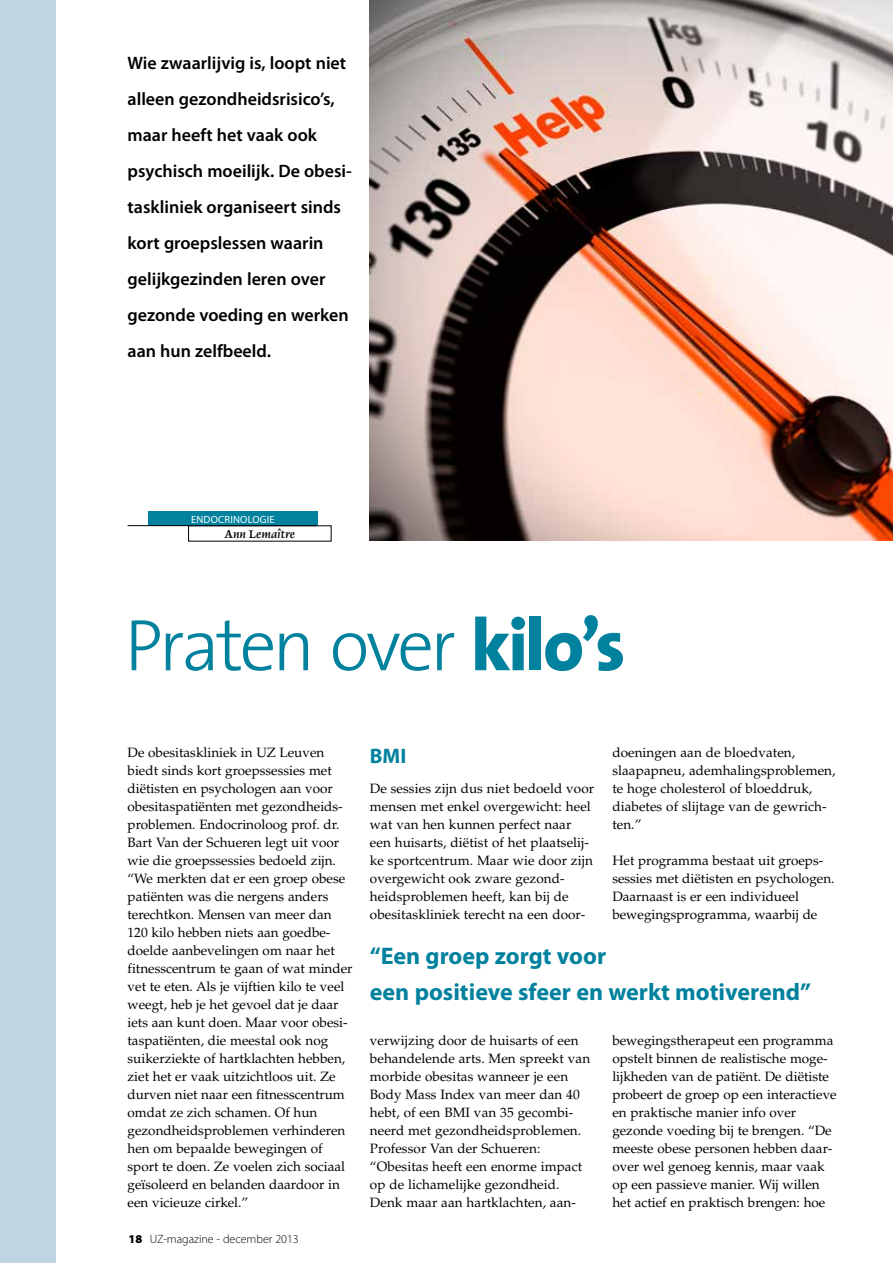
<style>
.page{position:relative;width:893px;height:1263px;background:#fff}
.page>*{position:absolute;margin:0;border:0;box-sizing:border-box;transform-origin:0 0}
.t1{font:300 73.5px "The Sans";letter-spacing:-.05em;color:#00819e}
.t2{font:700 24px/36px "Myriad Pro";color:#00819e}
.t3{font:700 21px "Myriad Pro";color:#00819e}
.t4{font:600 18px/36px "Myriad Pro";color:#000}
.t5{font:14.85px "Delphin LT Std 2";color:#000}
.t6{font:13.5px/18px "Palatino LT Std";color:#000}
.t7{font:300 12px "Myriad Pro";color:#000}
.t8{font:10.5px "Myriad Pro";letter-spacing:.02em;color:#fff}
.s1{font-weight:800}
.s2{font-weight:900}
</style>
<div class="page">
<div style="left:148px;top:511px;width:170px;height:14px;background:#00819e"></div>
<hr style="left:128px;top:525px;width:189px;height:1px;background:#000">
<img style="left:370px;top:0;width:523px;height:540px">
<div style="left:0;top:0;width:55px;height:1263px;background:#bfd6e2"></div>
<p class="t4" style="left:128px;top:44px;width:226px">Wie zwaarlijvig is, loopt niet alleen gezondheidsrisico’s, maar heeft het vaak ook psychisch moeilijk. De obesi&shy;taskliniek organiseert sinds kort groepslessen waarin gelijkgezinden leren over gezonde voeding en werken aan hun zelfbeeld.</p>
<p class="t8" style="left:191px;top:513px;width:85px">ENDOCRINOLOGIE</p>
<p class="t5" style="left:225px;top:526px;width:72px">Ann Lemaître</p>
<h1 class="t1" style="left:125px;top:585px;width:502px">Praten over <span class="s1">kilo’s</span></h1>
<p class="t6" style="left:128px;top:744px;width:226px">De obesitaskliniek in UZ Leuven biedt sinds kort groepssessies met diëtisten en psychologen aan voor obesitaspatiënten met gezondheids&shy;problemen. Endocrinoloog prof. dr.<br>Bart Van der Schueren legt uit voor wie die groepssessies bedoeld zijn. “We merkten dat er een groep obese patiënten was die nergens anders terechtkon. Mensen van meer dan 120 kilo hebben niets aan goedbe&shy;doelde aanbevelingen om naar het fitnesscentrum te gaan of wat minder vet te eten. Als je vijftien kilo te veel weegt, heb je het gevoel dat je daar iets aan kunt doen. Maar voor obesi&shy;taspatiënten, die meestal ook nog suikerziekte of hartklachten hebben, ziet het er vaak uitzichtloos uit. Ze durven niet naar een fitnesscentrum omdat ze zich schamen. Of hun gezondheidsproblemen verhinderen hen om bepaalde bewegingen of sport te doen. Ze voelen zich sociaal geïsoleerd en belanden daardoor in een vicieuze cirkel.”</p>
<p class="t7" style="left:129px;top:1232px;width:172px"><span class="s2">18</span> UZ-magazine - december 2013</p>
<h3 class="t3" style="left:370px;top:742px;width:38px">BMI</h3>
<p class="t6" style="left:370px;top:780px;width:226px">De sessies zijn dus niet bedoeld voor mensen met enkel overgewicht: heel wat van hen kunnen perfect naar een huisarts, diëtist of het plaatselij&shy;ke sportcentrum. Maar wie door zijn overgewicht ook zware gezond&shy;heidsproblemen heeft, kan bij de obesitaskliniek terecht na een door-</p>
<p class="t6" style="left:612px;top:744px;width:225px">doeningen aan de bloedvaten, slaapapneu, ademhalingsproblemen, te hoge cholesterol of bloeddruk, diabetes of slijtage van de gewrich&shy;ten.”</p>
<p class="t6" style="left:612px;top:852px;width:224px">Het programma bestaat uit groeps&shy;sessies met diëtisten en psychologen.<br>Daarnaast is er een individueel bewegingsprogramma, waarbij de</p>
<h2 class="t2" style="left:370px;top:937px;width:443px">“Een groep zorgt voor<br>een positieve sfeer en werkt motiverend”</h2>
<p class="t6" style="left:370px;top:1032px;width:222px">verwijzing door de huisarts of een behandelende arts. Men spreekt van morbide obesitas wanneer je een<br>Body Mass Index van meer dan 40 hebt, of een BMI van 35 gecombi&shy;neerd met gezondheidsproblemen.<br>Professor Van der Schueren: “Obesitas heeft een enorme impact op de lichamelijke gezondheid.<br>Denk maar aan hartklachten, aan-</p>
<p class="t6" style="left:612px;top:1032px;width:226px">bewegingstherapeut een programma opstelt binnen de realistische moge&shy;lijkheden van de patiënt. De diëtiste probeert de groep op een interactieve en praktische manier info over gezonde voeding bij te brengen. “De meeste obese personen hebben daar&shy;over wel genoeg kennis, maar vaak op een passieve manier. Wij willen het actief en praktisch brengen: hoe</p>
</div>
